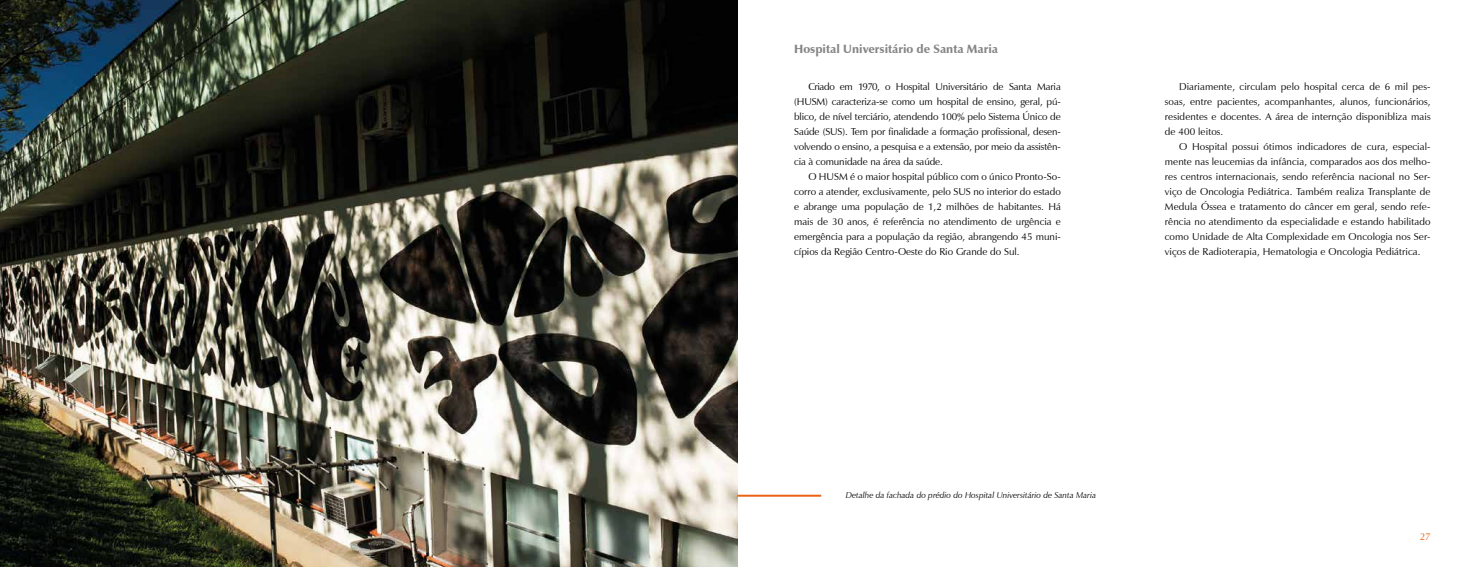
<style>
.page{position:relative;width:1475px;height:567px;background:#fff}
.page>*{position:absolute;margin:0;border:0;box-sizing:border-box;transform-origin:0 0}
.t1{font:900 12px "Zapf Humanist 601 BT";color:#868686}
.t2{font:10px/15px "Zapf Humanist 601 BT";color:#000;text-align:justify}
.t3{font:10px "Zapf Humanist 601 BT";color:#ec6213}
.t4{font:italic 8.5px "Zapf Humanist 601 BT";color:#000}
</style>
<div class="page">
<img style="left:0;top:0;width:737px;height:567px">
<hr style="left:737px;top:495px;width:84px;height:2px;background:#ec6213">
<p class="t1" style="left:794px;top:42px;width:205px">Hospital Universitário de Santa Maria</p>
<p class="t2" style="left:794px;top:79px;width:268px;text-indent:14px">Criado em 1970, o Hospital Universitário de Santa Maria (HUSM) caracteriza-se como um hospital de ensino, geral, pú&shy;blico, de nível terciário, atendendo 100% pelo Sistema Único de Saúde (SUS). Tem por finalidade a formação profissional, desen&shy;volvendo o ensino, a pesquisa e a extensão, por meio da assistên&shy;cia à comunidade na área da saúde.</p>
<p class="t2" style="left:794px;top:169px;width:268px;text-indent:14px">O HUSM é o maior hospital público com o único Pronto-So&shy;corro a atender, exclusivamente, pelo SUS no interior do estado e abrange uma população de 1,2 milhões de habitantes. Há mais de 30 anos, é referência no atendimento de urgência e emergência para a população da região, abrangendo 45 muni&shy;cípios da Região Centro-Oeste do Rio Grande do Sul.</p>
<p class="t2" style="left:1164px;top:79px;width:267px;text-indent:14px">Diariamente, circulam pelo hospital cerca de 6 mil pes&shy;soas, entre pacientes, acompanhantes, alunos, funcionários, residentes e docentes. A área de internção disponibliza mais de 400 leitos.</p>
<p class="t2" style="left:1164px;top:139px;width:267px;text-indent:14px">O Hospital possui ótimos indicadores de cura, especial&shy;mente nas leucemias da infância, comparados aos dos melho&shy;res centros internacionais, sendo referência nacional no Ser&shy;viço de Oncologia Pediátrica. Também realiza Transplante de Medula Óssea e tratamento do câncer em geral, sendo refe&shy;rência no atendimento da especialidade e estando habilitado como Unidade de Alta Complexidade em Oncologia nos Ser&shy;viços de Radioterapia, Hematologia e Oncologia Pediátrica.</p>
<p class="t4" style="left:845px;top:490px;width:252px">Detalhe da fachada do prédio do Hospital Universitário de Santa Maria</p>
<p class="t3" style="left:1419px;top:530px;width:12px">27</p>
</div>
